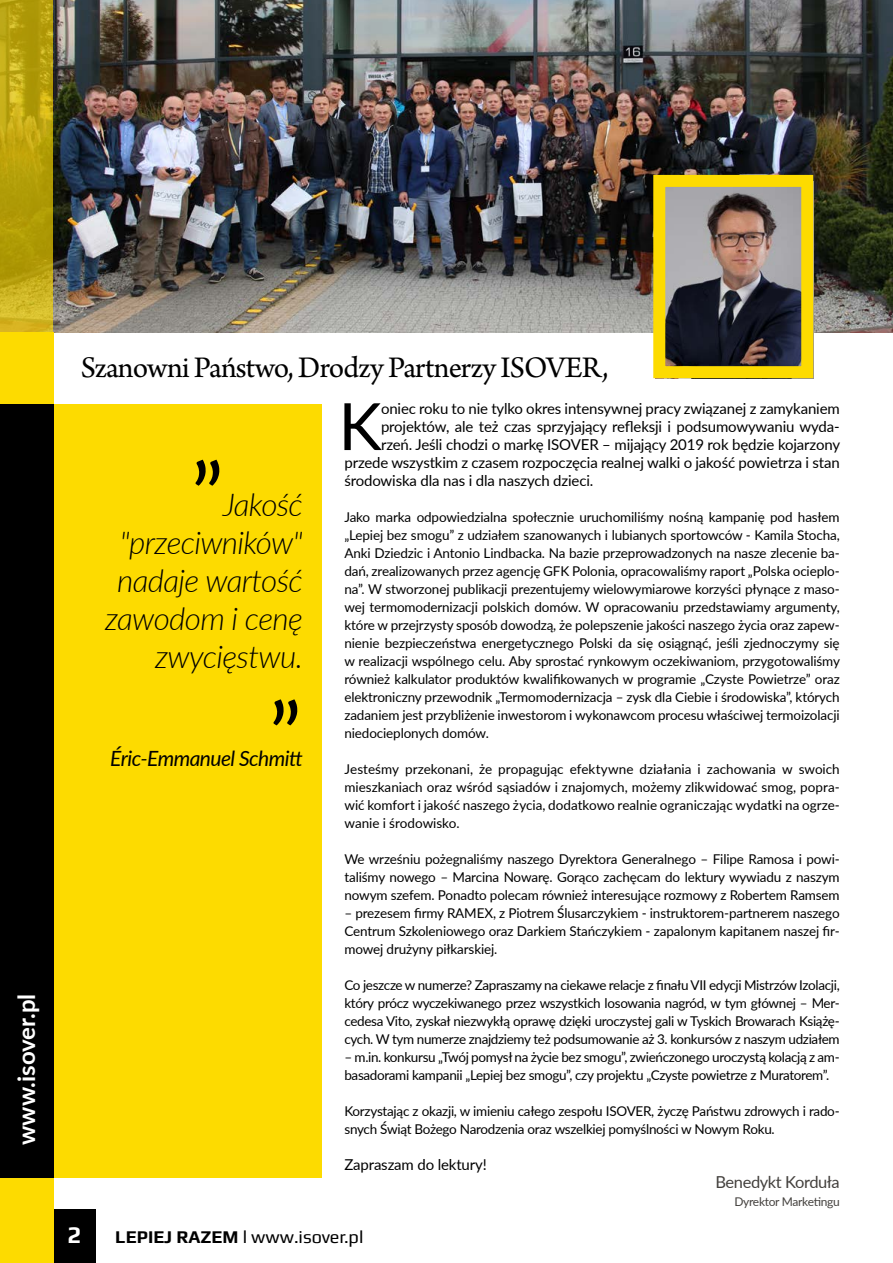
<style>
.page{position:relative;width:893px;height:1263px;background:#fff}
.page>*{position:absolute;margin:0;border:0;box-sizing:border-box;transform-origin:0 0}
.t1{font:90px "Lato";color:#000}
.t2{font:65.25px "Lato";color:#000}
.t3{font:italic 300 31.5px/37.8px "Lato";letter-spacing:-.02em;color:#000;text-align:right}
.t4{font:31.5px "Arno Pro";letter-spacing:-.025em;color:#000}
.t5{font:700 24px "Lato";color:#fff}
.t6{font:700 24px "Play";color:#fff}
.t7{font:italic 21px "Lato";letter-spacing:-.025em;color:#000}
.t8{font:18px "Play";color:#000}
.t9{font:16.5px "Lato";letter-spacing:-.025em;color:#43403d}
.t10{font:15px "Lato";letter-spacing:-.01em;color:#000}
.t11{font:13.5px/18px "Lato";letter-spacing:-.02em;color:#000;text-align:justify}
.t12{font:12px "Lato";letter-spacing:-.025em;color:#43403d}
.s1{font-weight:700}
</style>
<div class="page">
<img style="left:53px;top:0;width:840px;height:332px">
<div style="left:0;top:332px;width:53px;height:269px;background:#fddb00"></div>
<div style="left:53px;top:1210px;width:43px;height:53px;background:#000"></div>
<div style="left:0;top:1109px;width:53px;height:154px;background:#fddb00"></div>
<div style="left:0;top:404px;width:321px;height:774px;background:#fddb00"></div>
<div style="left:0;top:404px;width:53px;height:774px;background:#000"></div>
<svg style="left:0;top:0;width:53px;height:332px;background:#bba30f"></svg>
<img style="left:666px;top:188px;width:134px;height:177px">
<div style="left:653px;top:175px;width:160px;height:203px;border:12px solid #fddb00"></div>
<h3 class="t5" style="left:9px;top:1145px;width:153px;rotate:-90deg">www.isover.pl</h3>
<h3 class="t4" style="left:81px;top:350px;width:529px">Szanowni Państwo, Drodzy Partnerzy ISOVER,</h3>
<h1 class="t1" style="left:191px;top:374px;width:35px">„</h1>
<h3 class="t3" style="left:105px;top:485px;width:199px">Jakość "przeciwników" nadaje wartość zawodom i cenę zwycięstwu.</h3>
<h1 class="t1" style="left:269px;top:614px;width:35px">„</h1>
<h3 class="t7" style="left:110px;top:743px;width:194px">Éric-Emmanuel Schmitt</h3>
<h2 class="t2" style="left:338px;top:380px;width:45px">K</h2>
<p class="t10" style="left:381px;top:398px;width:460px">oniec roku to nie tylko okres intensywnej pracy związanej z zamykaniem</p>
<p class="t10" style="left:381px;top:416px;width:460px">projektów, ale też czas sprzyjający refleksji i podsumowywaniu wyda-</p>
<p class="t10" style="left:381px;top:434px;width:461px">rzeń. Jeśli chodzi o markę ISOVER – mijający 2019 rok będzie kojarzony</p>
<p class="t10" style="left:344px;top:452px;width:497px">przede wszystkim z czasem rozpoczęcia realnej walki o jakość powietrza i stan</p>
<p class="t10" style="left:344px;top:470px;width:250px">środowiska dla nas i dla naszych dzieci.</p>
<p class="t11" style="left:344px;top:508px;width:497px">Jako marka odpowiedzialna społecznie uruchomiliśmy nośną kampanię pod hasłem „Lepiej bez smogu” z udziałem szanowanych i lubianych sportowców - Kamila Stocha, Anki Dziedzic i Antonio Lindbacka. Na bazie przeprowadzonych na nasze zlecenie ba&shy;dań, zrealizowanych przez agencję GFK Polonia, opracowaliśmy raport „Polska ocieplo&shy;na”. W stworzonej publikacji prezentujemy wielowymiarowe korzyści płynące z maso&shy;wej termomodernizacji polskich domów. W opracowaniu przedstawiamy argumenty, które w przejrzysty sposób dowodzą, że polepszenie jakości naszego życia oraz zapew&shy;nienie bezpieczeństwa energetycznego Polski da się osiągnąć, jeśli zjednoczymy się w realizacji wspólnego celu. Aby sprostać rynkowym oczekiwaniom, przygotowaliśmy również kalkulator produktów kwalifikowanych w programie „Czyste Powietrze” oraz elektroniczny przewodnik „Termomodernizacja – zysk dla Ciebie i środowiska”, których zadaniem jest przybliżenie inwestorom i wykonawcom procesu właściwej termoizolacji niedocieplonych domów.</p>
<p class="t11" style="left:344px;top:759px;width:497px">Jesteśmy przekonani, że propagując efektywne działania i zachowania w swoich mieszkaniach oraz wśród sąsiadów i znajomych, możemy zlikwidować smog, popra&shy;wić komfort i jakość naszego życia, dodatkowo realnie ograniczając wydatki na ogrze&shy;wanie i środowisko.</p>
<p class="t11" style="left:344px;top:849px;width:497px">We wrześniu pożegnaliśmy naszego Dyrektora Generalnego – Filipe Ramosa i powi&shy;taliśmy nowego – Marcina Nowarę. Gorąco zachęcam do lektury wywiadu z naszym nowym szefem. Ponadto polecam również interesujące rozmowy z Robertem Ramsem</p>
<p class="t11" style="left:344px;top:903px;width:497px">– prezesem firmy RAMEX, z Piotrem Ślusarczykiem - instruktorem-partnerem naszego Centrum Szkoleniowego oraz Darkiem Stańczykiem - zapalonym kapitanem naszej fir&shy;mowej drużyny piłkarskiej.</p>
<p class="t11" style="left:344px;top:975px;width:497px">Co jeszcze w numerze? Zapraszamy na ciekawe relacje z finału VII edycji Mistrzów Izolacji, który prócz wyczekiwanego przez wszystkich losowania nagród, w tym głównej – Mer&shy;cedesa Vito, zyskał niezwykłą oprawę dzięki uroczystej gali w Tyskich Browarach Książę&shy;cych. W tym numerze znajdziemy też podsumowanie aż 3. konkursów z naszym udziałem</p>
<p class="t11" style="left:344px;top:1047px;width:497px">– m.in. konkursu „Twój pomysł na życie bez smogu”, zwieńczonego uroczystą kolacją z am&shy;basadorami kampanii „Lepiej bez smogu”, czy projektu „Czyste powietrze z Muratorem”.</p>
<p class="t11" style="left:344px;top:1101px;width:497px">Korzystając z okazji, w imieniu całego zespołu ISOVER, życzę Państwu zdrowych i rado&shy;snych Świąt Bożego Narodzenia oraz wszelkiej pomyślności w Nowym Roku.</p>
<p class="t10" style="left:344px;top:1154px;width:144px">Zapraszam do lektury!</p>
<p class="t9" style="left:715px;top:1170px;width:126px">Benedykt Korduła</p>
<p class="t12" style="left:734px;top:1193px;width:107px">Dyrektor Marketingu</p>
<h3 class="t6" style="left:67px;top:1221px;width:15px">2</h3>
<h3 class="t8" style="left:115px;top:1226px;width:250px"><span class="s1">LEPIEJ RAZEM</span> l www.isover.pl</h3>
</div>
